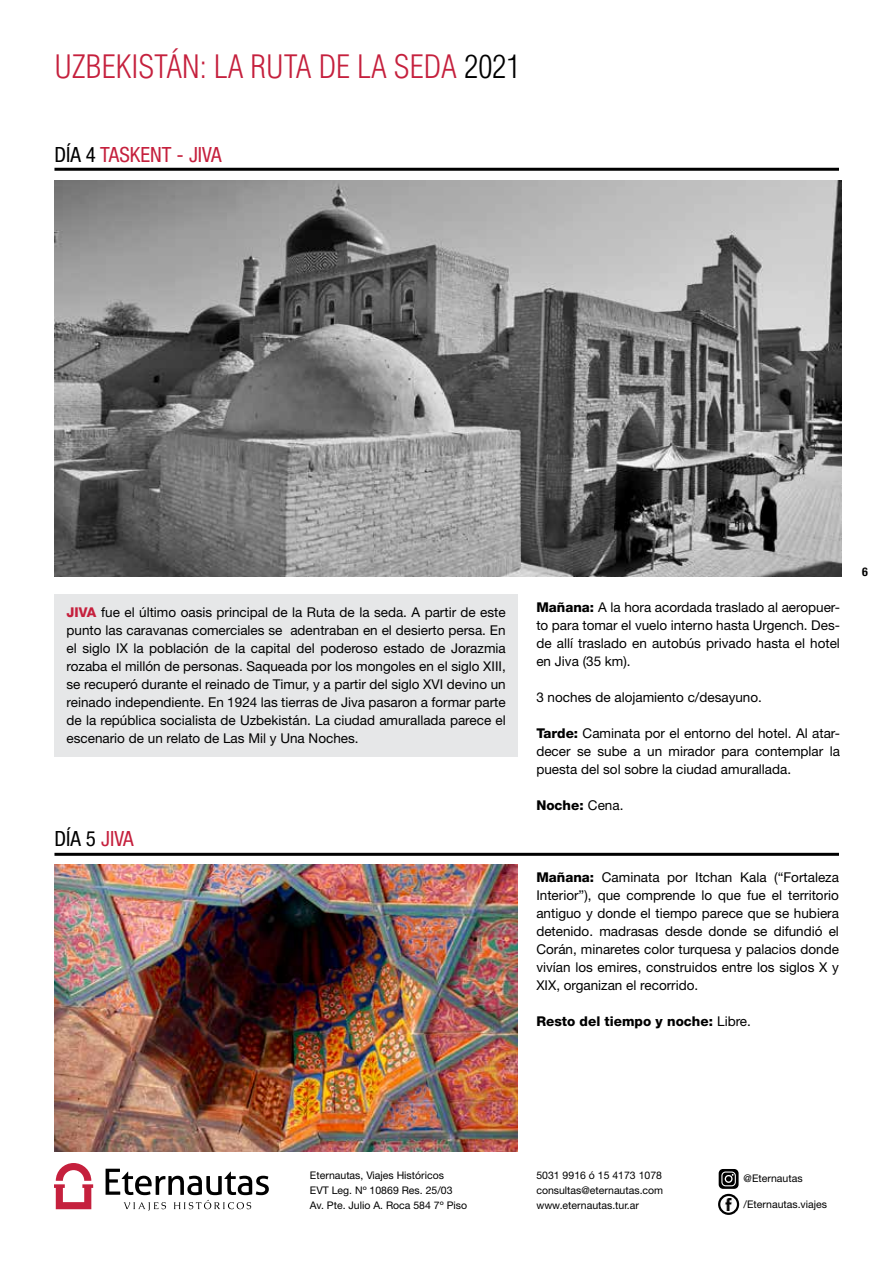
<style>
.page{position:relative;width:893px;height:1263px;background:#fff}
.page>*{position:absolute;margin:0;border:0;box-sizing:border-box;transform-origin:0 0}
.t1{font:300 condensed 31.5px "Helvetica LT Std";color:#c5203d}
.t2{font:condensed 21px "Helvetica Neue";color:#c5203d}
.t3{font:condensed 21px "Helvetica Neue";color:#000}
.t4{font:13.5px/18px "Helvetica Neue";color:#000;text-align:justify}
.t5{font:800 13.5px "Helvetica Neue";color:#000}
.t6{font:700 condensed 12px "Helvetica Neue";color:#000}
.t7{font:10.5px/15px "Helvetica Neue";color:#000}
.s1{color:#000}
.s2{font-weight:800;color:#c5203d}
.s3{color:#c5203d}
.s4{font-weight:800}
.s5{font-weight:400}
</style>
<div class="page">
<svg style="left:54px;top:1163px;width:39px;height:46px"></svg>
<svg style="left:106px;top:1169px;width:163px;height:42px"></svg>
<svg style="left:723px;top:1198px;width:12px;height:12px"></svg>
<div style="left:718px;top:1194px;width:21px;height:21px;border:2px solid #000;border-radius:50%"></div>
<svg style="left:719px;top:1169px;width:20px;height:20px"></svg>
<hr style="left:54px;top:168px;width:785px;height:3px;background:#000">
<hr style="left:54px;top:853px;width:785px;height:3px;background:#000">
<div style="left:55px;top:594px;width:463px;height:162px;background:#e6e7e8"></div>
<img style="left:55px;top:181px;width:786px;height:395px">
<img style="left:55px;top:864px;width:463px;height:287px">
<h1 class="t1" style="left:54px;top:47px;width:467px">UZBEKISTÁN: LA RUTA DE LA SEDA <span class="s1">2021</span></h1>
<h2 class="t2" style="left:54px;top:142px;width:169px"><span class="s1">DÍA 4</span> TASKENT - JIVA</h2>
<p class="t4" style="left:67px;top:603px;width:441px"><span class="s2">JIVA</span> fue el último oasis principal de la Ruta de la seda. A partir de este punto las caravanas comerciales se adentraban en el desierto persa. En el siglo IX la población de la capital del poderoso estado de Jorazmia rozaba el millón de personas. Saqueada por los mongoles en el siglo XIII, se recuperó durante el reinado de Timur, y a partir del siglo XVI devino un reinado independiente. En 1924 las tierras de Jiva pasaron a formar parte de la república socialista de Uzbekistán. La ciudad amurallada parece el escenario de un relato de Las Mil y Una Noches.</p>
<h2 class="t3" style="left:54px;top:826px;width:81px">DÍA 5 <span class="s3">JIVA</span></h2>
<p class="t4" style="left:536px;top:598px;width:305px"><span class="s4">Mañana:</span> A la hora acordada traslado al aeropuer&shy;to para tomar el vuelo interno hasta Urgench. Des&shy;de allí traslado en autobús privado hasta el hotel en Jiva (35 km).</p>
<p class="t4" style="left:536px;top:688px;width:227px">3 noches de alojamiento c/desayuno.</p>
<p class="t4" style="left:536px;top:724px;width:305px"><span class="s4">Tarde:</span> Caminata por el entorno del hotel. Al atar&shy;decer se sube a un mirador para contemplar la puesta del sol sobre la ciudad amurallada.</p>
<p class="t5" style="left:536px;top:797px;width:89px">Noche: <span class="s5">Cena.</span></p>
<p class="t6" style="left:862px;top:564px;width:7px">6</p>
<p class="t4" style="left:536px;top:868px;width:304px"><span class="s4">Mañana:</span> Caminata por Itchan Kala (“Fortaleza Interior”), que comprende lo que fue el territorio antiguo y donde el tiempo parece que se hubiera detenido. madrasas desde donde se difundió el Corán, minaretes color turquesa y palacios donde vivían los emires, construidos entre los siglos X y XIX, organizan el recorrido.</p>
<p class="t5" style="left:536px;top:1013px;width:216px">Resto del tiempo y noche: <span class="s5">Libre.</span></p>
<p class="t7" style="left:310px;top:1168px;width:159px">Eternautas, Viajes Históricos<br>EVT Leg. Nº 10869 Res. 25/03<br>Av. Pte. Julio A. Roca 584 7º Piso</p>
<p class="t7" style="left:536px;top:1168px;width:128px;text-align:justify">5031 9916 ó 15 4173 1078 consultas@eternautas.com www.eternautas.tur.ar</p>
<p class="t7" style="left:744px;top:1171px;width:60px">@Eternautas</p>
<p class="t7" style="left:744px;top:1196px;width:85px">/Eternautas.viajes</p>
</div>
